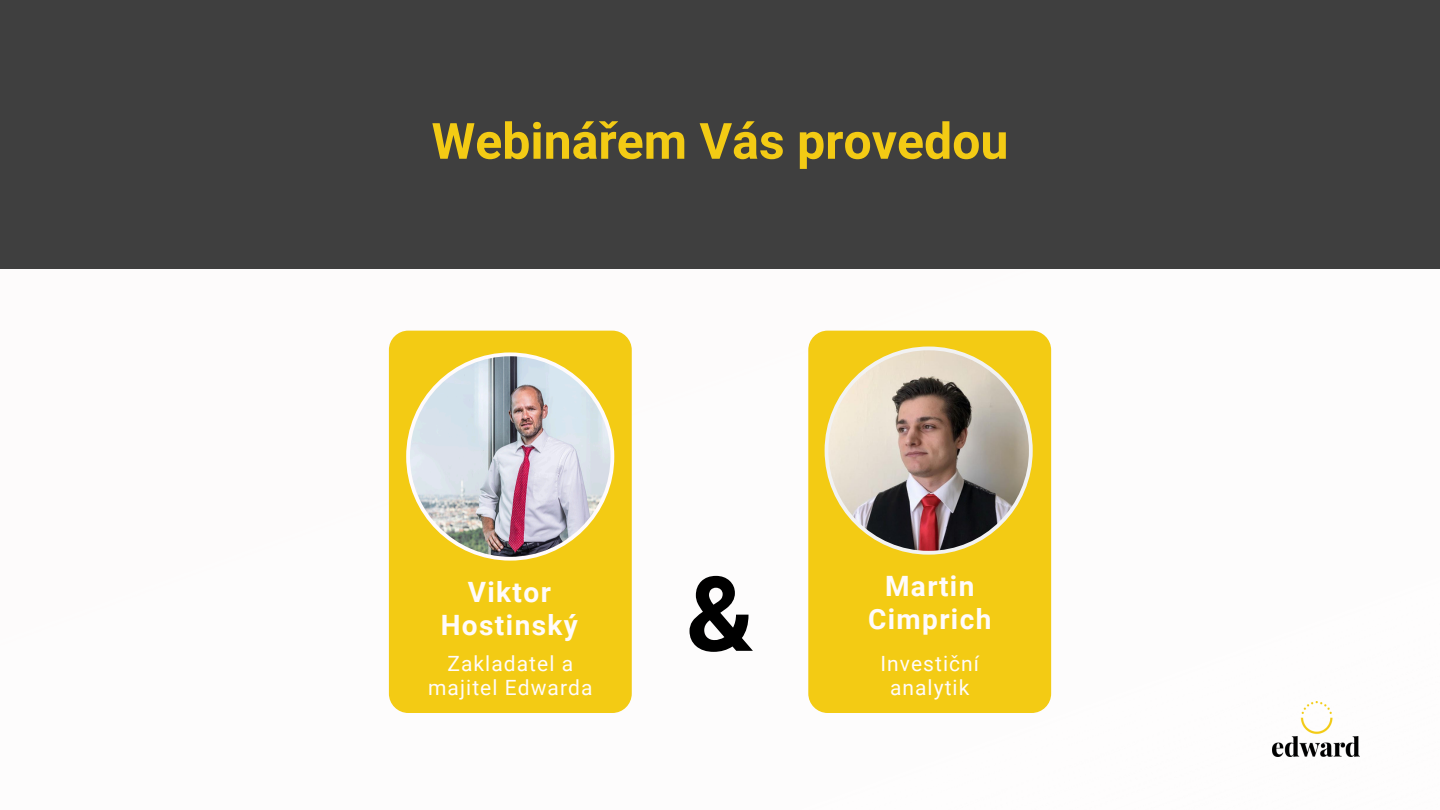
<style>
.page{position:relative;width:1440px;height:810px;background:#fff}
.page>*{position:absolute;margin:0;border:0;box-sizing:border-box;transform-origin:0 0}
.t1{font:700 104px "Roboto";color:#000}
.t2{font:700 50px "Roboto";color:#f3cb14}
.t3{font:700 28px/33px "Roboto";letter-spacing:.05em;color:#fffbfb;text-align:center}
.t4{font:21px/24.8px "Roboto";letter-spacing:.05em;color:#fffbfb;text-align:center}
</style>
<div class="page">
<div style="left:0;top:0;width:1440px;height:268px;background:#3f3f3f"></div>
<div style="left:389px;top:331px;width:243px;height:382px;background:#f3cb14"></div>
<img style="left:406px;top:352px;width:208px;height:209px">
<div style="left:808px;top:331px;width:243px;height:382px;background:#f3cb14"></div>
<img style="left:825px;top:347px;width:208px;height:208px">
<img style="left:1272px;top:702px;width:87px;height:55px">
<p class="t2" style="left:432px;top:112px;width:578px">Webinářem Vás provedou</p>
<p class="t3" style="left:441px;top:576px;width:139px">Viktor<br>Hostinský</p>
<p class="t4" style="left:428px;top:651px;width:166px">Zakladatel a majitel Edwarda</p>
<h2 class="t1" style="left:686px;top:554px;width:70px">&amp;</h2>
<p class="t3" style="left:868px;top:570px;width:125px">Martin<br>Cimprich</p>
<p class="t4" style="left:880px;top:651px;width:100px">Investiční analytik</p>
</div>
